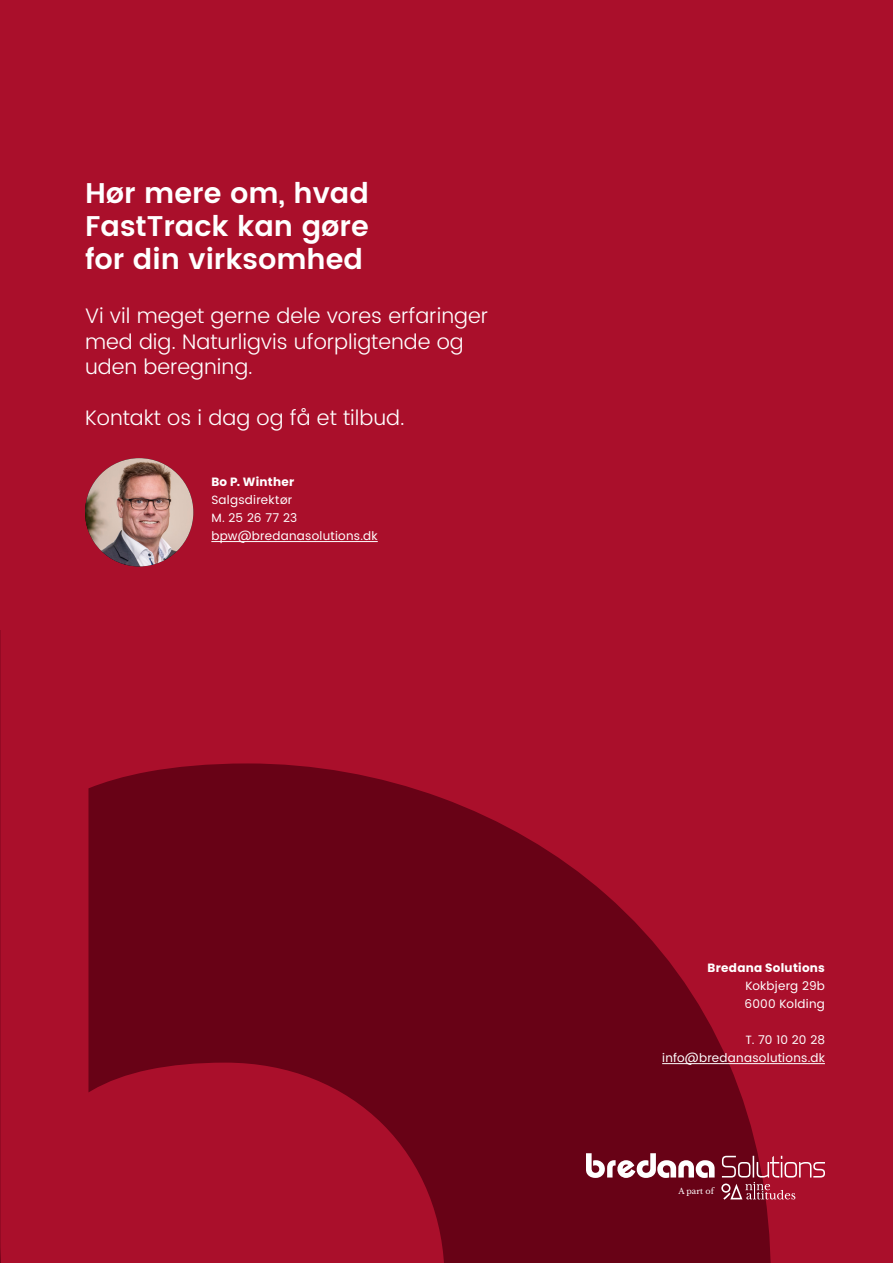
<style>
.page{position:relative;width:893px;height:1263px;background:#aa0f2b}
.page>*{position:absolute;margin:0;border:0;box-sizing:border-box;transform-origin:0 0}
.t1{font:600 28.5px/33px "Poppins";color:#fff}
.t2{font:300 21px/25.5px "Poppins";color:#fff}
.Brødtekst{font:12px "Poppins";letter-spacing:.02em;color:#fff}
.Brødtekst-2{font:700 12px "Poppins";letter-spacing:.025em;color:#fff}
.t3{font:7.95px "Libre Baskerville";color:#fff}
</style>
<div class="page">
<svg style="left:0;top:630px;width:771px;height:633px"></svg>
<hr style="left:662px;top:1063px;width:163px;height:1px;background:#fff">
<hr style="left:211px;top:541px;width:167px;height:1px;background:#fff">
<img style="left:85px;top:458px;width:108px;height:108px;border-radius:54px">
<svg style="left:586px;top:1153px;width:129px;height:25px;background:#ad7782"></svg>
<svg style="left:721px;top:1156px;width:104px;height:44px"></svg>
<p class="t1" style="left:85px;top:178px;width:285px">Hør mere om, hvad<br>FastTrack kan gøre</p>
<p class="t1" style="left:85px;top:244px;width:280px">for din virksomhed</p>
<p class="t2" style="left:85px;top:304px;width:405px">Vi vil meget gerne dele vores erfaringer med dig. Naturligvis uforpligtende og uden beregning.</p>
<p class="t2" style="left:85px;top:406px;width:321px">Kontakt os i dag og få et tilbud.</p>
<p class="Brødtekst-2" style="left:211px;top:475px;width:84px">Bo P. Winther</p>
<p class="Brødtekst" style="left:211px;top:491px;width:82px">Salgsdirektør</p>
<p class="Brødtekst" style="left:211px;top:509px;width:87px">M. 25 26 77 23</p>
<p class="Brødtekst" style="left:211px;top:527px;width:168px">bpw@bredanasolutions.dk</p>
<p class="Brødtekst-2" style="left:707px;top:961px;width:119px">Bredana Solutions</p>
<p class="Brødtekst" style="left:745px;top:977px;width:81px">Kokbjerg 29b</p>
<p class="Brødtekst" style="left:744px;top:995px;width:82px">6000 Kolding</p>
<p class="Brødtekst" style="left:746px;top:1031px;width:81px">T. 70 10 20 28</p>
<p class="Brødtekst" style="left:662px;top:1049px;width:164px">info@bredanasolutions.dk</p>
<p class="t3" style="left:678px;top:1186px;width:37px">A part of</p>
</div>
